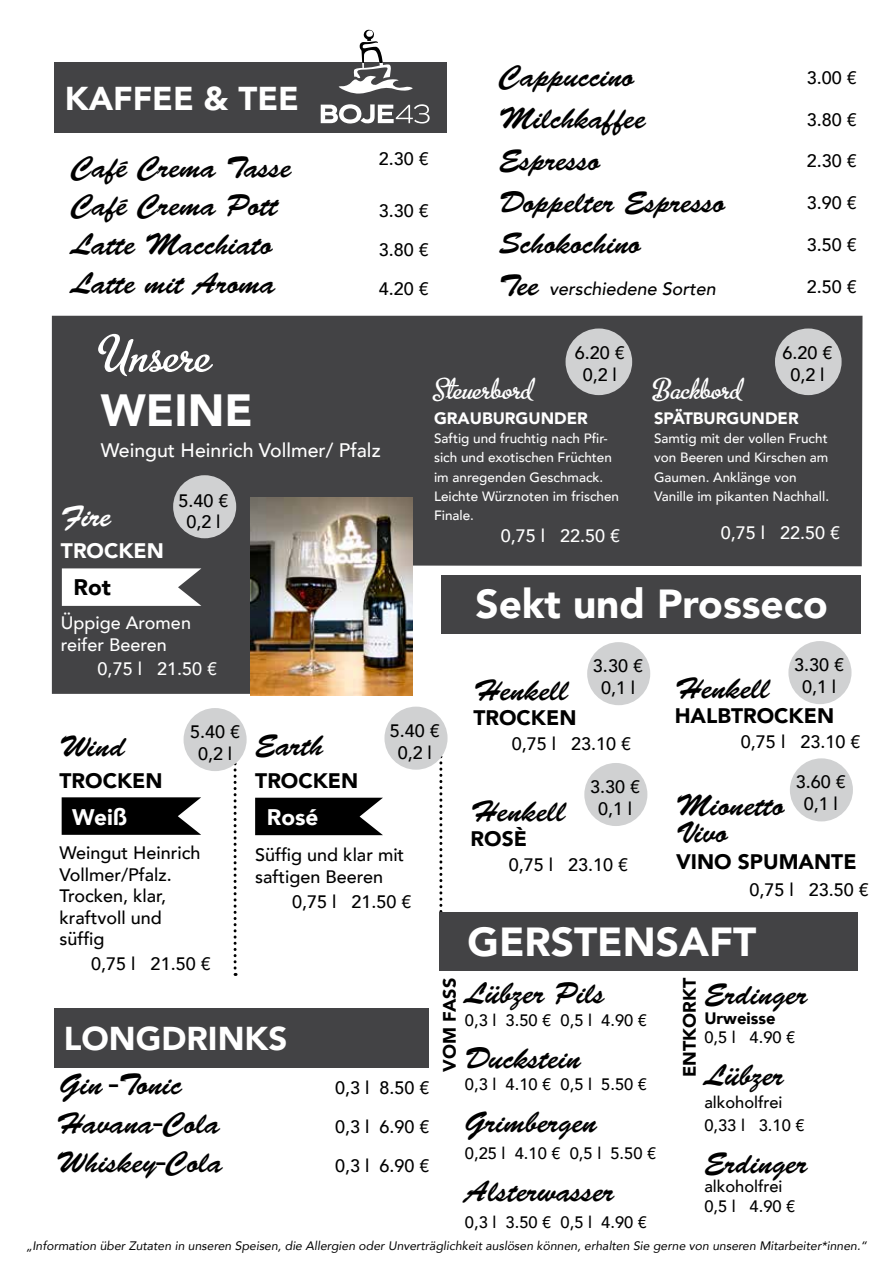
<style>
.page{position:relative;width:893px;height:1263px;background:#fff}
.page>*{position:absolute;margin:0;border:0;box-sizing:border-box;transform-origin:0 0}
.t1{font:58.5px "Metro Script";color:#fff}
.t2{font:900 45px "Avenir";color:#fff}
.t3{font:900 40.5px "Avenir";color:#fff}
.t4{font:900 33px "Avenir";color:#fff}
.t5{font:33px "Metro Script";color:#fff}
.t6{font:30px/27px "Brush Script Std";color:#000}
.t7{font:30px "Brush Script Std";color:#fff}
.t8{font:900 22.5px "Avenir";color:#fff}
.t9{font:900 22.5px "Avenir";color:#000}
.t10{font:900 21px "Avenir";color:#000}
.t11{font:900 21px "Avenir";color:#fff}
.t12{font:500 19.5px "Avenir";color:#fff}
.t13{font:500 18px/21.6px "Avenir";color:#000;text-align:center}
.t14{font:500 18px/21.6px "Avenir";color:#fff}
.t15{font:italic 500 18px "Avenir";color:#000}
.t16{font:900 18px "Avenir";color:#000}
.t17{font:500 16.5px/22.5px "Avenir";color:#000}
.t18{font:900 16.5px "Avenir";color:#fff}
.t19{font:900 16.5px "Avenir";color:#000}
.t20{font:500 13.5px/19.2px "Avenir";color:#fff}
.t21{font:italic 12.3px "Avenir";color:#000}
.s1{font-family:"Brush Script Std";font-weight:400;font-style:normal;font-size:30px}
</style>
<div class="page">
<svg style="left:52px;top:316px;width:810px;height:378px;background:#575759"></svg>
<img style="left:251px;top:497px;width:161px;height:198px">
<div style="left:566px;top:328px;width:66px;height:67px;background:#d0d1d2;border-radius:50%"></div>
<div style="left:54px;top:63px;width:392px;height:70px;background:#434345"></div>
<svg style="left:321px;top:104px;width:109px;height:20px"></svg>
<svg style="left:339px;top:30px;width:74px;height:64px"></svg>
<div style="left:775px;top:328px;width:67px;height:67px;background:#d0d1d2;border-radius:50%"></div>
<svg style="left:234px;top:763px;width:3px;height:213px"></svg>
<div style="left:184px;top:708px;width:63px;height:63px;background:#d0d1d2;border-radius:50%"></div>
<svg style="left:62px;top:797px;width:139px;height:38px;background:#181818"></svg>
<svg style="left:439px;top:758px;width:3px;height:154px"></svg>
<div style="left:173px;top:475px;width:63px;height:63px;background:#d0d1d2;border-radius:50%"></div>
<svg style="left:62px;top:568px;width:139px;height:38px"></svg>
<div style="left:384px;top:707px;width:64px;height:63px;background:#d0d1d2;border-radius:50%"></div>
<svg style="left:255px;top:798px;width:128px;height:37px;background:#171717"></svg>
<div style="left:587px;top:642px;width:63px;height:63px;background:#d0d1d2;border-radius:50%"></div>
<div style="left:788px;top:641px;width:63px;height:63px;background:#d0d1d2;border-radius:50%"></div>
<div style="left:584px;top:763px;width:63px;height:63px;background:#d0d1d2;border-radius:50%"></div>
<div style="left:790px;top:758px;width:63px;height:63px;background:#d0d1d2;border-radius:50%"></div>
<div style="left:54px;top:1008px;width:374px;height:60px;background:#434345"></div>
<div style="left:439px;top:912px;width:419px;height:59px;background:#434345"></div>
<h3 class="t4" style="left:65px;top:70px;width:236px">KAFFEE &amp; TEE</h3>
<h3 class="t6" style="left:71px;top:155px;width:222px">Café Crema Tasse</h3>
<p class="t13" style="left:379px;top:147px;width:52px">2.30 €</p>
<h3 class="t6" style="left:71px;top:192px;width:208px">Café Crema Pott</h3>
<p class="t13" style="left:379px;top:199px;width:52px">3.30 €</p>
<h3 class="t6" style="left:71px;top:232px;width:203px">Latte Macchiato</h3>
<p class="t13" style="left:379px;top:238px;width:52px">3.80 €</p>
<h3 class="t6" style="left:71px;top:271px;width:206px">Latte mit Aroma</h3>
<p class="t13" style="left:379px;top:277px;width:52px">4.20 €</p>
<h3 class="t6" style="left:499px;top:64px;width:137px">Cappuccino</h3>
<p class="t13" style="left:807px;top:66px;width:52px">3.00 €</p>
<h3 class="t6" style="left:499px;top:106px;width:148px">Milchkaffee</h3>
<p class="t13" style="left:807px;top:108px;width:52px">3.80 €</p>
<h3 class="t6" style="left:499px;top:147px;width:103px">Espresso</h3>
<p class="t13" style="left:807px;top:149px;width:52px">2.30 €</p>
<h3 class="t6" style="left:499px;top:189px;width:228px">Doppelter Espresso</h3>
<p class="t13" style="left:807px;top:191px;width:52px">3.90 €</p>
<h3 class="t6" style="left:499px;top:231px;width:143px">Schokochino</h3>
<p class="t13" style="left:807px;top:233px;width:52px">3.50 €</p>
<p class="t15" style="left:499px;top:278px;width:218px"><span class="s1">Tee</span> verschiedene Sorten</p>
<p class="t13" style="left:807px;top:275px;width:52px">2.50 €</p>
<h1 class="t1" style="left:101px;top:323px;width:112px">Unsere</h1>
<h2 class="t2" style="left:101px;top:372px;width:153px">WEINE</h2>
<p class="t12" style="left:101px;top:434px;width:281px">Weingut Heinrich Vollmer/ Pfalz</p>
<h3 class="t7" style="left:61px;top:499px;width:52px">Fire</h3>
<p class="t11" style="left:61px;top:533px;width:105px">TROCKEN</p>
<p class="t13" style="left:179px;top:489px;width:52px">5.40 €<br>0,2 l</p>
<p class="t13" style="left:575px;top:341px;width:52px">6.20 €<br>0,2 l</p>
<h3 class="t5" style="left:434px;top:372px;width:100px">Steuerbord</h3>
<p class="t18" style="left:434px;top:404px;width:155px">GRAUBURGUNDER</p>
<p class="t20" style="left:434px;top:428px;width:187px">Saftig und fruchtig nach Pfir&shy;sich und exotischen Früchten im anregenden Geschmack.<br>Leichte Würznoten im frischen<br>Finale.</p>
<p class="t14" style="left:501px;top:523px;width:121px">0,75 l 22.50 €</p>
<p class="t13" style="left:782px;top:341px;width:52px">6.20 €<br>0,2 l</p>
<h3 class="t5" style="left:654px;top:372px;width:89px">Backbord</h3>
<p class="t18" style="left:654px;top:404px;width:146px">SPÄTBURGUNDER</p>
<p class="t20" style="left:654px;top:428px;width:177px">Samtig mit der vollen Frucht von Beeren und Kirschen am<br>Gaumen. Anklänge von<br>Vanille im pikanten Nachhall.</p>
<p class="t14" style="left:721px;top:520px;width:121px">0,75 l 22.50 €</p>
<p class="t9" style="left:74px;top:568px;width:39px">Rot</p>
<p class="t14" style="left:61px;top:611px;width:132px">Üppige Aromen reifer Beeren</p>
<p class="t14" style="left:98px;top:657px;width:121px">0,75 l 21.50 €</p>
<h3 class="t6" style="left:60px;top:733px;width:67px">Wind</h3>
<p class="t10" style="left:60px;top:763px;width:105px">TROCKEN</p>
<p class="t8" style="left:72px;top:798px;width:57px">Weiß</p>
<p class="t13" style="left:190px;top:720px;width:52px">5.40 €<br>0,2 l</p>
<p class="t13" style="left:60px;top:841px;width:142px;text-align:left">Weingut Heinrich<br>Vollmer/Pfalz.<br>Trocken, klar, kraftvoll und süffig</p>
<p class="t13" style="left:91px;top:952px;width:121px">0,75 l 21.50 €</p>
<h3 class="t6" style="left:255px;top:732px;width:70px">Earth</h3>
<p class="t10" style="left:255px;top:762px;width:105px">TROCKEN</p>
<p class="t8" style="left:267px;top:798px;width:53px">Rosé</p>
<p class="t13" style="left:390px;top:719px;width:52px">5.40 €<br>0,2 l</p>
<p class="t13" style="left:255px;top:843px;width:151px;text-align:left">Süffig und klar mit saftigen Beeren</p>
<p class="t13" style="left:292px;top:889px;width:121px">0,75 l 21.50 €</p>
<h3 class="t3" style="left:476px;top:570px;width:354px">Sekt und Prosseco</h3>
<p class="t13" style="left:593px;top:654px;width:52px">3.30 €<br>0,1 l</p>
<h3 class="t6" style="left:473px;top:678px;width:96px">Henkell</h3>
<p class="t10" style="left:473px;top:700px;width:105px">TROCKEN</p>
<p class="t13" style="left:512px;top:732px;width:121px">0,75 l 23.10 €</p>
<p class="t13" style="left:590px;top:775px;width:52px">3.30 €<br>0,1 l</p>
<h3 class="t6" style="left:471px;top:798px;width:96px">Henkell</h3>
<p class="t10" style="left:471px;top:821px;width:58px">ROSÈ</p>
<p class="t13" style="left:509px;top:853px;width:121px">0,75 l 23.10 €</p>
<p class="t13" style="left:794px;top:653px;width:52px">3.30 €<br>0,1 l</p>
<h3 class="t6" style="left:675px;top:675px;width:96px">Henkell</h3>
<p class="t10" style="left:675px;top:698px;width:161px">HALBTROCKEN</p>
<p class="t13" style="left:741px;top:730px;width:121px">0,75 l 23.10 €</p>
<p class="t13" style="left:796px;top:770px;width:52px">3.60 €<br>0,1 l</p>
<h3 class="t6" style="left:676px;top:793px;width:110px">Mionetto<br>Vivo</h3>
<p class="t10" style="left:676px;top:844px;width:182px">VINO SPUMANTE</p>
<p class="t13" style="left:749px;top:878px;width:121px">0,75 l 23.50 €</p>
<h3 class="t3" style="left:467px;top:907px;width:290px">GERSTENSAFT</h3>
<h3 class="t4" style="left:64px;top:1010px;width:225px">LONGDRINKS</h3>
<h3 class="t6" style="left:60px;top:1072px;width:124px">Gin -Tonic</h3>
<p class="t13" style="left:335px;top:1076px;width:96px">0,3 l 8.50 €</p>
<h3 class="t6" style="left:56px;top:1111px;width:165px">Havana-Cola</h3>
<p class="t13" style="left:335px;top:1115px;width:96px">0,3 l 6.90 €</p>
<h3 class="t6" style="left:56px;top:1150px;width:168px">Whiskey-Cola</h3>
<p class="t13" style="left:335px;top:1154px;width:96px">0,3 l 6.90 €</p>
<p class="t16" style="left:434px;top:1072px;width:95px;rotate:-90deg">VOM FASS</p>
<p class="t16" style="left:674px;top:1077px;width:101px;rotate:-90deg">ENTKORKT</p>
<h3 class="t6" style="left:465px;top:981px;width:142px">Lübzer Pils</h3>
<p class="t17" style="left:465px;top:1008px;width:184px">0,3 l 3.50 € 0,5 l 4.90 €</p>
<h3 class="t6" style="left:465px;top:1045px;width:118px">Duckstein</h3>
<p class="t17" style="left:465px;top:1072px;width:184px">0,3 l 4.10 € 0,5 l 5.50 €</p>
<h3 class="t6" style="left:465px;top:1110px;width:133px">Grimbergen</h3>
<p class="t17" style="left:465px;top:1141px;width:193px">0,25 l 4.10 € 0,5 l 5.50 €</p>
<h3 class="t6" style="left:465px;top:1179px;width:151px">Alsterwasser</h3>
<p class="t17" style="left:465px;top:1210px;width:184px">0,3 l 3.50 € 0,5 l 4.90 €</p>
<h3 class="t6" style="left:704px;top:981px;width:105px">Erdinger</h3>
<p class="t19" style="left:704px;top:1004px;width:73px">Urweisse</p>
<p class="t17" style="left:704px;top:1025px;width:93px">0,5 l 4.90 €</p>
<h3 class="t6" style="left:704px;top:1063px;width:81px">Lübzer</h3>
<p class="t17" style="left:704px;top:1090px;width:102px">alkoholfrei<br>0,33 l 3.10 €</p>
<h3 class="t6" style="left:704px;top:1150px;width:105px">Erdinger</h3>
<p class="t17" style="left:704px;top:1176px;width:93px;line-height:19.8px">alkoholfrei<br>0,5 l 4.90 €</p>
<p class="t21" style="left:26px;top:1238px;width:842px">„Information über Zutaten in unseren Speisen, die Allergien oder Unverträglichkeit auslösen können, erhalten Sie gerne von unseren Mitarbeiter*innen.“</p>
</div>
